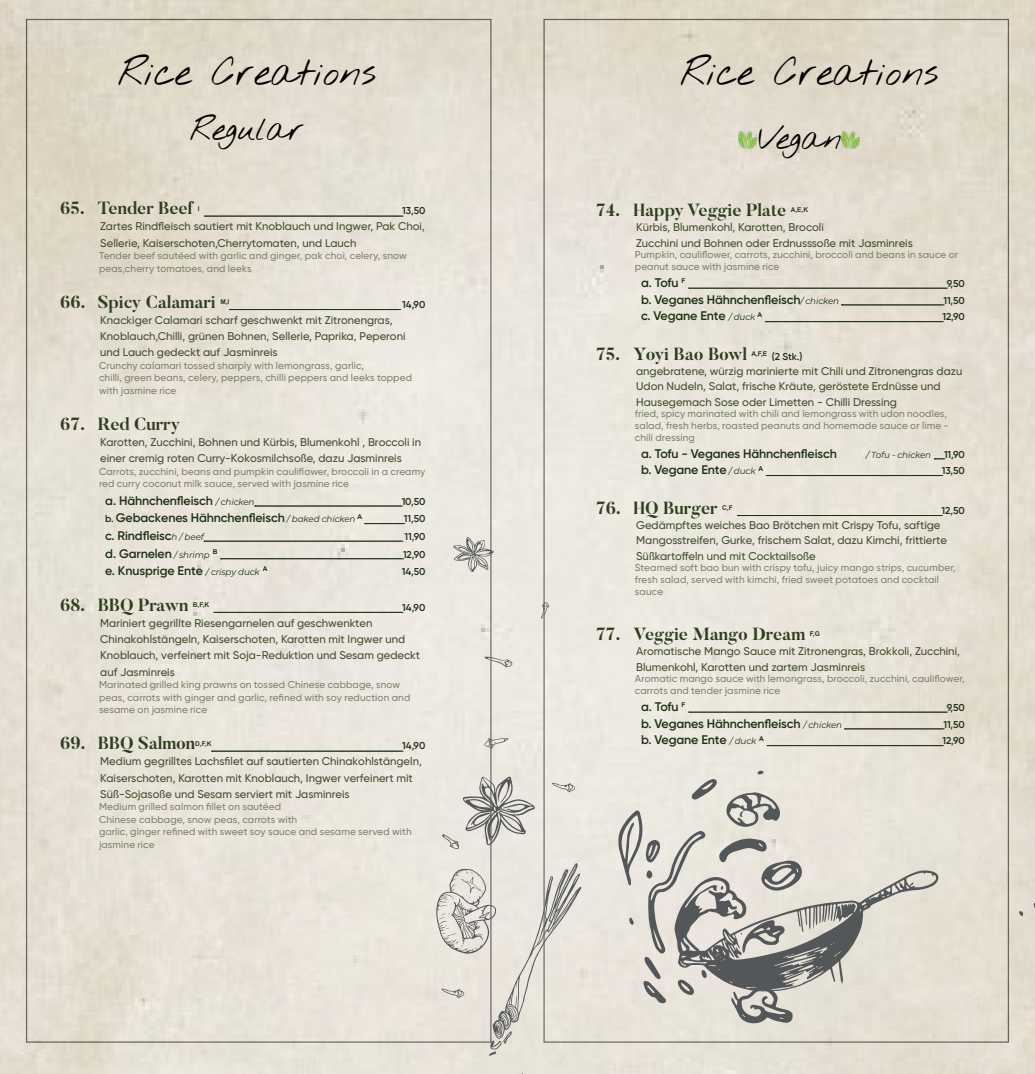
<style>
.page{position:relative;width:1035px;height:1074px;background:#fff}
.page>*{position:absolute;margin:0;border:0;box-sizing:border-box;transform-origin:0 0}
.t1{font:38.75px "Nothing You Could Do";color:#000}
.t2{font:32.5px "Nothing You Could Do";color:#000}
.t3{font:700 17.5px "Butler";letter-spacing:-.005em;color:#2e3e1d}
.t4{font:600 12.5px "SVN Gilroy";letter-spacing:-.01em;color:#1c3111}
.t5{font:500 11.25px/16.1px "SVN Gilroy";color:#404e2c}
.t6{font:500 10px/12.6px "SVN Gilroy";letter-spacing:.01em;color:#7d8369}
.t7{font:600 10px "SVN Gilroy";letter-spacing:-.01em;color:#1c3111}
.t8{font:italic 8.75px "Montserrat";letter-spacing:-.01em;color:#1c3111}
.t9{font:700 6.5px "Arial";color:#2e3e1d}
.s1{font-family:"Montserrat";font-weight:400;font-style:italic;font-size:8.75px}
.s2{font-size:10px}
</style>
<div class="page">
<img style="left:0;top:0;width:1035px;height:1074px">
<svg style="left:204px;top:216px;width:199px;height:1px"></svg>
<svg style="left:229px;top:309px;width:172px;height:1px"></svg>
<svg style="left:255px;top:506px;width:147px;height:1px"></svg>
<svg style="left:364px;top:523px;width:41px;height:1px"></svg>
<svg style="left:204px;top:541px;width:199px;height:1px"></svg>
<svg style="left:221px;top:558px;width:183px;height:1px"></svg>
<svg style="left:214px;top:612px;width:189px;height:1px"></svg>
<svg style="left:212px;top:751px;width:191px;height:1px"></svg>
<svg style="left:688px;top:288px;width:259px;height:1px"></svg>
<svg style="left:841px;top:305px;width:103px;height:1px"></svg>
<svg style="left:765px;top:321px;width:178px;height:1px"></svg>
<svg style="left:766px;top:475px;width:176px;height:1px"></svg>
<svg style="left:737px;top:515px;width:205px;height:1px"></svg>
<svg style="left:688px;top:712px;width:259px;height:1px"></svg>
<svg style="left:844px;top:728px;width:100px;height:1px"></svg>
<svg style="left:767px;top:745px;width:176px;height:1px"></svg>
<img style="left:738px;top:132px;width:18px;height:17px">
<img style="left:842px;top:132px;width:17px;height:17px">
<svg style="left:1019px;top:911px;width:4px;height:5px"></svg>
<svg style="left:618px;top:770px;width:321px;height:255px"></svg>
<svg style="left:453px;top:537px;width:41px;height:35px"></svg>
<svg style="left:442px;top:776px;width:93px;height:73px"></svg>
<svg style="left:512px;top:1073px;width:12px;height:1px"></svg>
<svg style="left:552px;top:782px;width:23px;height:10px"></svg>
<svg style="left:541px;top:602px;width:8px;height:16px"></svg>
<svg style="left:436px;top:863px;width:145px;height:192px"></svg>
<svg style="left:484px;top:656px;width:28px;height:11px"></svg>
<svg style="left:484px;top:738px;width:24px;height:11px"></svg>
<h1 class="t1" style="left:118px;top:49px;width:259px">Rice Creations</h1>
<h1 class="t1" style="left:680px;top:49px;width:259px">Rice Creations</h1>
<h2 class="t2" style="left:190px;top:110px;width:115px">Regular</h2>
<h2 class="t2" style="left:758px;top:118px;width:85px">Vegan</h2>
<h3 class="t3" style="left:60px;top:197px;width:135px">65. Tender Beef</h3>
<p class="t9" style="left:198px;top:204px;width:3px">I</p>
<p class="t7" style="left:402px;top:203px;width:25px">13,50</p>
<p class="t5" style="left:100px;top:218px;width:326px">Zartes Rindfleisch sautiert mit Knoblauch und Ingwer, Pak Choi,<br>Sellerie, Kaiserschoten,Cherrytomaten, und Lauch</p>
<p class="t6" style="left:99px;top:249px;width:309px">Tender beef sautéed with garlic and ginger, pak choi, celery, snow peas,cherry tomatoes, and leeks</p>
<h3 class="t3" style="left:60px;top:290px;width:157px">66. Spicy Calamari</h3>
<p class="t9" style="left:220px;top:297px;width:11px">M,I</p>
<p class="t7" style="left:402px;top:297px;width:25px">14,90</p>
<p class="t5" style="left:100px;top:311px;width:307px">Knackiger Calamari scharf geschwenkt mit Zitronengras,<br>Knoblauch,Chilli, grünen Bohnen, Sellerie, Paprika, Peperoni und Lauch gedeckt auf Jasminreis</p>
<p class="t6" style="left:99px;top:358px;width:314px">Crunchy calamari tossed sharply with lemongrass, garlic,<br>chilli, green beans, celery, peppers, chilli peppers and leeks topped with jasmine rice</p>
<h3 class="t3" style="left:60px;top:413px;width:121px">67. Red Curry</h3>
<p class="t5" style="left:100px;top:433px;width:322px">Karotten, Zucchini, Bohnen und Kürbis, Blumenkohl , Broccoli in einer cremig roten Curry-Kokosmilchsoße, dazu Jasminreis</p>
<p class="t6" style="left:99px;top:464px;width:328px">Carrots, zucchini, beans and pumpkin cauliflower, broccoli in a creamy red curry coconut milk sauce, served with jasmine rice</p>
<p class="t4" style="left:105px;top:491px;width:151px">a. Hähnchenfleisch <span class="s1">/ chicken</span></p>
<p class="t7" style="left:402px;top:494px;width:25px">10,50</p>
<p class="t4" style="left:105px;top:509px;width:258px"><span class="s2">b.</span> Gebackenes Hähnchenfleisch <span class="s1">/ baked chicken</span> <sup>A</sup></p>
<p class="t7" style="left:404px;top:511px;width:23px">11,50</p>
<p class="t4" style="left:105px;top:526px;width:100px">c. Rindfleisc<span class="s1">h / beef</span></p>
<p class="t7" style="left:404px;top:529px;width:22px">11,90</p>
<p class="t4" style="left:105px;top:544px;width:114px">d. Garnelen <span class="s1">/ shrimp</span> <sup>B</sup></p>
<p class="t7" style="left:403px;top:547px;width:24px">12,90</p>
<p class="t4" style="left:105px;top:561px;width:164px">e. Knusprige Ente <span class="s1">/ crispy duck</span> <sup>A</sup></p>
<p class="t7" style="left:402px;top:564px;width:25px">14,50</p>
<h3 class="t3" style="left:60px;top:594px;width:130px">68. BBQ Prawn</h3>
<p class="t9" style="left:193px;top:601px;width:18px">B,F,K</p>
<p class="t7" style="left:402px;top:600px;width:25px">14,90</p>
<p class="t5" style="left:100px;top:614px;width:321px">Mariniert gegrillte Riesengarnelen auf geschwenkten Chinakohlstängeln, Kaiserschoten, Karotten mit Ingwer und Knoblauch, verfeinert mit Soja-Reduktion und Sesam gedeckt auf Jasminreis</p>
<p class="t6" style="left:99px;top:677px;width:313px">Marinated grilled king prawns on tossed Chinese cabbage, snow peas, carrots with ginger and garlic, refined with soy reduction and sesame on jasmine rice</p>
<h3 class="t3" style="left:60px;top:732px;width:137px">69. BBQ Salmon</h3>
<p class="t9" style="left:195px;top:739px;width:18px">D,F,K</p>
<p class="t7" style="left:402px;top:738px;width:25px">14,90</p>
<p class="t5" style="left:100px;top:753px;width:323px">Medium gegrilltes Lachsfilet auf sautierten Chinakohlstängeln,<br>Kaiserschoten, Karotten mit Knoblauch, Ingwer verfeinert mit<br>Süß-Sojasoße und Sesam serviert mit Jasminreis</p>
<p class="t6" style="left:99px;top:800px;width:314px">Medium grilled salmon fillet on sautéed<br>Chinese cabbage, snow peas, carrots with<br>garlic, ginger refined with sweet soy sauce and sesame served with jasmine rice</p>
<h3 class="t3" style="left:596px;top:199px;width:192px">74. Happy Veggie Plate</h3>
<p class="t9" style="left:791px;top:206px;width:19px">A,E,K</p>
<p class="t5" style="left:636px;top:219px;width:278px;line-height:15.2px">Kürbis, Blumenkohl, Karotten, Brocoli<br>Zucchini und Bohnen oder Erdnusssoße mit Jasminreis</p>
<p class="t6" style="left:635px;top:248px;width:325px;line-height:11.8px">Pumpkin, cauliflower, carrots, zucchini, broccoli and beans in sauce or peanut sauce with jasmine rice</p>
<p class="t4" style="left:641px;top:273px;width:46px">a. Tofu <sup>F</sup></p>
<p class="t7" style="left:946px;top:276px;width:20px">9,50</p>
<p class="t4" style="left:641px;top:290px;width:199px">b. Veganes Hähnchenfleisch<span class="s1">/ chicken</span></p>
<p class="t7" style="left:943px;top:293px;width:23px">11,50</p>
<p class="t4" style="left:641px;top:307px;width:122px">c. Vegane Ente <span class="s1">/ duck</span> <sup>A</sup></p>
<p class="t7" style="left:942px;top:310px;width:24px">12,90</p>
<h3 class="t3" style="left:596px;top:343px;width:152px">75. Yoyi Bao Bowl</h3>
<p class="t7" style="left:751px;top:349px;width:52px"><sup>A,F,E</sup> (2 Stk.)</p>
<p class="t5" style="left:636px;top:363px;width:328px;line-height:15.2px">angebratene, würzig marinierte mit Chili und Zitronengras dazu<br>Udon Nudeln, Salat, frische Kräute, geröstete Erdnüsse und<br>Hausegemach Sose oder Limetten - Chilli Dressing</p>
<p class="t6" style="left:635px;top:407px;width:315px;line-height:11.8px">fried, spicy marinated with chili and lemongrass with udon noodles, salad, fresh herbs, roasted peanuts and homemade sauce or lime - chili dressing</p>
<p class="t4" style="left:641px;top:444px;width:197px">a. Tofu - Veganes Hähnchenfleisch</p>
<p class="t8" style="left:866px;top:448px;width:66px">/ Tofu - chicken</p>
<p class="t7" style="left:944px;top:447px;width:22px">11,90</p>
<p class="t4" style="left:641px;top:461px;width:123px">b. Vegane Ente <span class="s1">/ duck</span> <sup>A</sup></p>
<p class="t7" style="left:942px;top:463px;width:24px">13,50</p>
<h3 class="t3" style="left:596px;top:496px;width:123px">76. HQ Burger</h3>
<p class="t9" style="left:722px;top:503px;width:12px">C,F</p>
<p class="t7" style="left:941px;top:503px;width:25px">12,50</p>
<p class="t5" style="left:636px;top:517px;width:312px;line-height:15.2px">Gedämpftes weiches Bao Brötchen mit Crispy Tofu, saftige<br>Mangosstreifen, Gurke, frischem Salat, dazu Kimchi, frittierte<br>Süßkartoffeln und mit Cocktailsoße</p>
<p class="t6" style="left:635px;top:561px;width:322px;line-height:11.8px">Steamed soft bao bun with crispy tofu, juicy mango strips, cucumber, fresh salad, served with kimchi, fried sweet potatoes and cocktail sauce</p>
<h3 class="t3" style="left:596px;top:623px;width:211px">77. Veggie Mango Dream</h3>
<p class="t9" style="left:809px;top:630px;width:12px">F,G</p>
<p class="t5" style="left:636px;top:643px;width:325px;line-height:15.2px">Aromatische Mango Sauce mit Zitronengras, Brokkoli, Zucchini,<br>Blumenkohl, Karotten und zartem Jasminreis</p>
<p class="t6" style="left:635px;top:672px;width:331px;line-height:11.8px">Aromatic mango sauce with lemongrass, broccoli, zucchini, cauliflower, carrots and tender jasmine rice</p>
<p class="t4" style="left:641px;top:697px;width:46px">a. Tofu <sup>F</sup></p>
<p class="t7" style="left:946px;top:700px;width:20px">9,50</p>
<p class="t4" style="left:641px;top:714px;width:202px">b. Veganes Hähnchenfleisch <span class="s1">/ chicken</span></p>
<p class="t7" style="left:943px;top:717px;width:23px">11,50</p>
<p class="t4" style="left:641px;top:731px;width:124px">b. Vegane Ente <span class="s1">/ duck</span> <sup>A</sup></p>
<p class="t7" style="left:942px;top:733px;width:24px">12,90</p>
</div>
